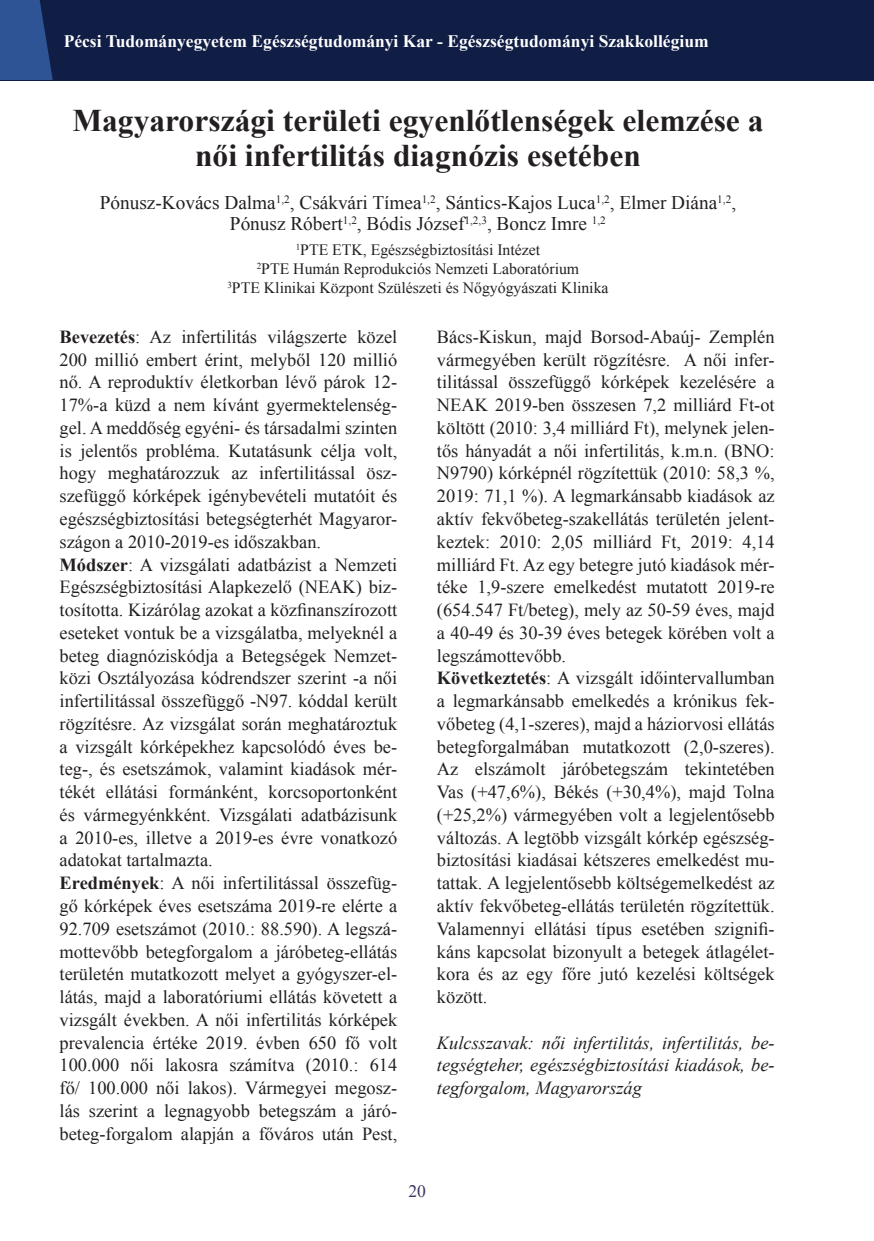
<style>
.page{position:relative;width:874px;height:1241px;background:#fff}
.page>*{position:absolute;margin:0;border:0;box-sizing:border-box;transform-origin:0 0}
.cimsor-3{font:700 31.5px/35px "Times New Roman";color:#231f20;text-align:center}
.cimsor-3-2{font:19.25px "Times New Roman";color:#231f20}
.cimsor-3-3{font:18.38px/22.8px "Times New Roman";color:#231f20;text-align:justify}
.cimsor-3-4{font:italic 18.38px/22.8px "Times New Roman";color:#231f20;text-align:justify}
.t1{font:700 17.5px "Times New Roman";color:#fff}
.t2{font:17.5px "Times New Roman";color:#3e3365}
.cimsor-3-5{font:15.75px "Times New Roman";color:#231f20}
.s1{font-weight:700}
</style>
<div class="page">
<div style="left:0;top:0;width:873px;height:81px;background:#101d45"></div>
<svg style="left:0;top:0;width:53px;height:80px;background:#2b4c8b"></svg>
<p class="t1" style="left:64px;top:29px;width:646px">Pécsi Tudományegyetem Egészségtudományi Kar - Egészségtudományi Szakkollégium</p>
<p class="cimsor-3" style="left:72px;top:102px;width:692px">Magyarországi területi egyenlőtlenségek elemzése a női infertilitás diagnózis esetében</p>
<p class="cimsor-3-2" style="left:100px;top:190px;width:637px">Pónusz-Kovács Dalma<sup>1,2</sup>, Csákvári Tímea<sup>1,2</sup>, Sántics-Kajos Luca<sup>1,2</sup>, Elmer Diána<sup>1,2</sup>,</p>
<p class="cimsor-3-2" style="left:230px;top:211px;width:377px">Pónusz Róbert<sup>1,2</sup>, Bódis József<sup>1,2,3</sup>, Boncz Imre <sup>1,2</sup></p>
<p class="cimsor-3-5" style="left:295px;top:239px;width:246px"><sup>1</sup>PTE ETK, Egészségbiztosítási Intézet</p>
<p class="cimsor-3-5" style="left:256px;top:258px;width:324px"><sup>2</sup>PTE Humán Reprodukciós Nemzeti Laboratórium</p>
<p class="cimsor-3-5" style="left:227px;top:277px;width:382px"><sup>3</sup>PTE Klinikai Központ Szülészeti és Nőgyógyászati Klinika</p>
<p class="cimsor-3-3" style="left:60px;top:325px;width:339px"><span class="s1">Bevezetés</span>: Az infertilitás világszerte közel 200 millió embert érint, melyből 120 millió nő. A reproduktív életkorban lévő párok 12- 17%-a küzd a nem kívánt gyermektelenség&shy;gel. A meddőség egyéni- és társadalmi szinten is jelentős probléma. Kutatásunk célja volt, hogy meghatározzuk az infertilitással ös - szefüggő kórképek igénybevételi mutatóit és egészségbiztosítási betegségterhét Magyaror&shy;szágon a 2010-2019-es időszakban.</p>
<p class="cimsor-3-3" style="left:60px;top:552px;width:339px"><span class="s1">Módszer</span>: A vizsgálati adatbázist a Nemzeti Egészségbiztosítási Alapkezelő (NEAK) biz&shy;tosította. Kizárólag azokat a közfinanszírozott eseteket vontuk be a vizsgálatba, melyeknél a beteg diagnóziskódja a Betegségek Nemzet&shy;közi Osztályozása kódrendszer szerint -a női infertilitással összefüggő -N97. kóddal került rögzítésre. Az vizsgálat során meghatároztuk a vizsgált kórképekhez kapcsolódó éves be&shy;teg-, és esetszámok, valamint kiadások mér&shy;tékét ellátási formánként, korcsoportonként és vármegyénkként. Vizsgálati adatbázisunk a 2010-es, illetve a 2019-es évre vonatkozó adatokat tartalmazta.</p>
<p class="cimsor-3-3" style="left:60px;top:871px;width:339px"><span class="s1">Eredmények</span>: A női infertilitással összefüg&shy;gő kórképek éves esetszáma 2019-re elérte a 92.709 esetszámot (2010.: 88.590). A legszá&shy;mottevőbb betegforgalom a járóbeteg-ellátás területén mutatkozott melyet a gyógyszer-el&shy;látás, majd a laboratóriumi ellátás követett a vizsgált években. A női infertilitás kórképek prevalencia értéke 2019. évben 650 fő volt 100.000 női lakosra számítva (2010.: 614 fő/ 100.000 női lakos). Vármegyei megosz&shy;lás szerint a legnagyobb betegszám a járó&shy;beteg-forgalom alapján a főváros után Pest,</p>
<p class="cimsor-3-3" style="left:437px;top:325px;width:339px">Bács-Kiskun, majd Borsod-Abaúj- Zemplén vármegyében került rögzítésre. A női infer&shy;tilitással összefüggő kórképek kezelésére a NEAK 2019-ben összesen 7,2 milliárd Ft-ot költött (2010: 3,4 milliárd Ft), melynek jelen&shy;tős hányadát a női infertilitás, k.m.n. (BNO:<br>N9790) kórképnél rögzítettük (2010: 58,3 %, 2019: 71,1 %). A legmarkánsabb kiadások az aktív fekvőbeteg-szakellátás területén jelent&shy;keztek: 2010: 2,05 milliárd Ft, 2019: 4,14 milliárd Ft. Az egy betegre jutó kiadások mér&shy;téke 1,9-szere emelkedést mutatott 2019-re (654.547 Ft/beteg), mely az 50-59 éves, majd a 40-49 és 30-39 éves betegek körében volt a legszámottevőbb.</p>
<p class="cimsor-3-3" style="left:437px;top:666px;width:339px"><span class="s1">Következtetés</span>: A vizsgált időintervallumban a legmarkánsabb emelkedés a krónikus fek&shy;vőbeteg (4,1-szeres), majd a háziorvosi ellátás betegforgalmában mutatkozott (2,0-szeres).<br>Az elszámolt járóbetegszám tekintetében Vas (+47,6%), Békés (+30,4%), majd Tolna (+25,2%) vármegyében volt a legjelentősebb változás. A legtöbb vizsgált kórkép egészség&shy;biztosítási kiadásai kétszeres emelkedést mu&shy;tattak. A legjelentősebb költségemelkedést az aktív fekvőbeteg-ellátás területén rögzítettük.<br>Valamennyi ellátási típus esetében szignifi&shy;káns kapcsolat bizonyult a betegek átlagélet&shy;kora és az egy főre jutó kezelési költségek között.</p>
<p class="cimsor-3-4" style="left:437px;top:1030px;width:339px">Kulcsszavak: női infertilitás, infertilitás, be&shy;tegségteher, egészségbiztosítási kiadások, be&shy;tegforgalom, Magyarország</p>
<p class="t2" style="left:408px;top:1178px;width:19px">20</p>
</div>
